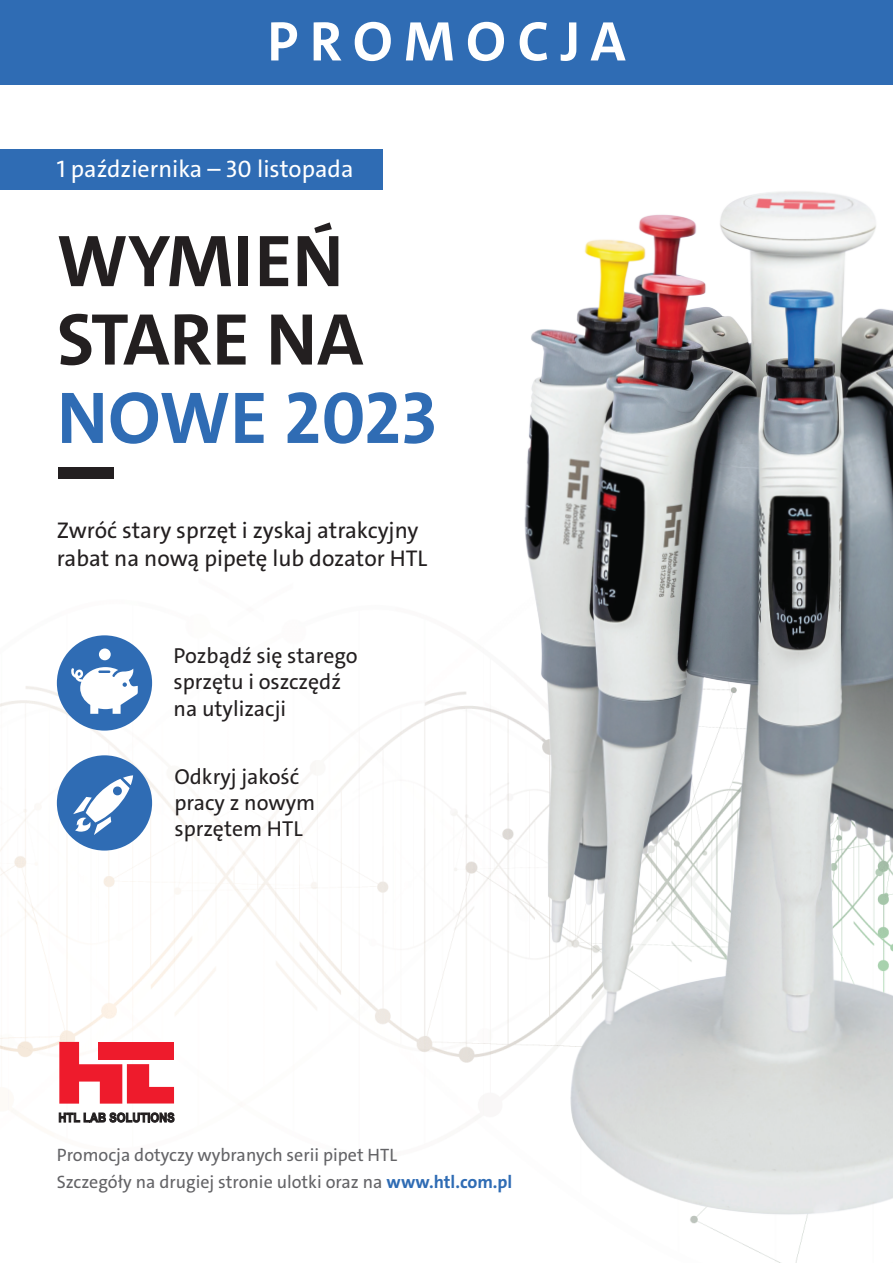
<style>
.page{position:relative;width:893px;height:1263px;background:#fff}
.page>*{position:absolute;margin:0;border:0;box-sizing:border-box;transform-origin:0 0}
.t1{font:700 74.1px "The Sans C4 s";color:#231f20}
.t2{font:700 74.1px "The Sans C4 s";color:#2f6cb4}
.t3{font:700 56.4px "The Sans C4 s";letter-spacing:.2em;color:#fff}
.t4{font:24px "The Sans C4 s";color:#fff}
.t5{font:22.8px "The Sans C4 s";color:#231f20}
.t6{font:21.75px/26.1px "The Sans C4 s";color:#231f20}
.t7{font:18px/27px "The Sans C4 s";color:#636366}
.s1{font-weight:700;color:#2f6cb4}
</style>
<div class="page">
<img style="left:0;top:467px;width:482px;height:656px">
<svg style="left:59px;top:1042px;width:115px;height:61px"></svg>
<svg style="left:59px;top:1113px;width:115px;height:9px"></svg>
<div style="left:0;top:149px;width:383px;height:41px;background:#2f6cb4"></div>
<div style="left:57px;top:635px;width:95px;height:96px;background:#2f6cb4;border-radius:50%"></div>
<div style="left:57px;top:755px;width:95px;height:95px;background:#2f6cb4;border-radius:50%"></div>
<div style="left:99px;top:648px;width:12px;height:12px;background:#fff;border-radius:50%"></div>
<svg style="left:71px;top:667px;width:67px;height:47px"></svg>
<svg style="left:73px;top:775px;width:60px;height:60px"></svg>
<div style="left:58px;top:468px;width:56px;height:11px;background:#231f20"></div>
<img style="left:482px;top:191px;width:411px;height:1072px">
<div style="left:0;top:0;width:893px;height:84px;background:#2f6cb4"></div>
<p class="t3" style="left:267px;top:5px;width:360px">PROMOCJA</p>
<p class="t4" style="left:57px;top:154px;width:298px">1 października – 30 listopada</p>
<p class="t1" style="left:57px;top:213px;width:288px">WYMIEŃ</p>
<p class="t1" style="left:57px;top:292px;width:308px">STARE NA</p>
<p class="t2" style="left:57px;top:370px;width:381px">NOWE 2023</p>
<p class="t5" style="left:57px;top:516px;width:363px">Zwróć stary sprzęt i zyskaj atrakcyjny</p>
<p class="t5" style="left:57px;top:543px;width:372px">rabat na nową pipetę lub dozator HTL</p>
<p class="t6" style="left:173px;top:643px;width:186px">Pozbądź się starego sprzętu i oszczędź na utylizacji</p>
<p class="t6" style="left:174px;top:763px;width:126px">Odkryj jakość</p>
<p class="t6" style="left:174px;top:789px;width:142px">pracy z nowym</p>
<p class="t6" style="left:174px;top:815px;width:130px">sprzętem HTL</p>
<p class="t7" style="left:57px;top:1142px;width:457px">Promocja dotyczy wybranych serii pipet HTL<br>Szczegóły na drugiej stronie ulotki oraz na <span class="s1">www.htl.com.pl</span></p>
</div>
